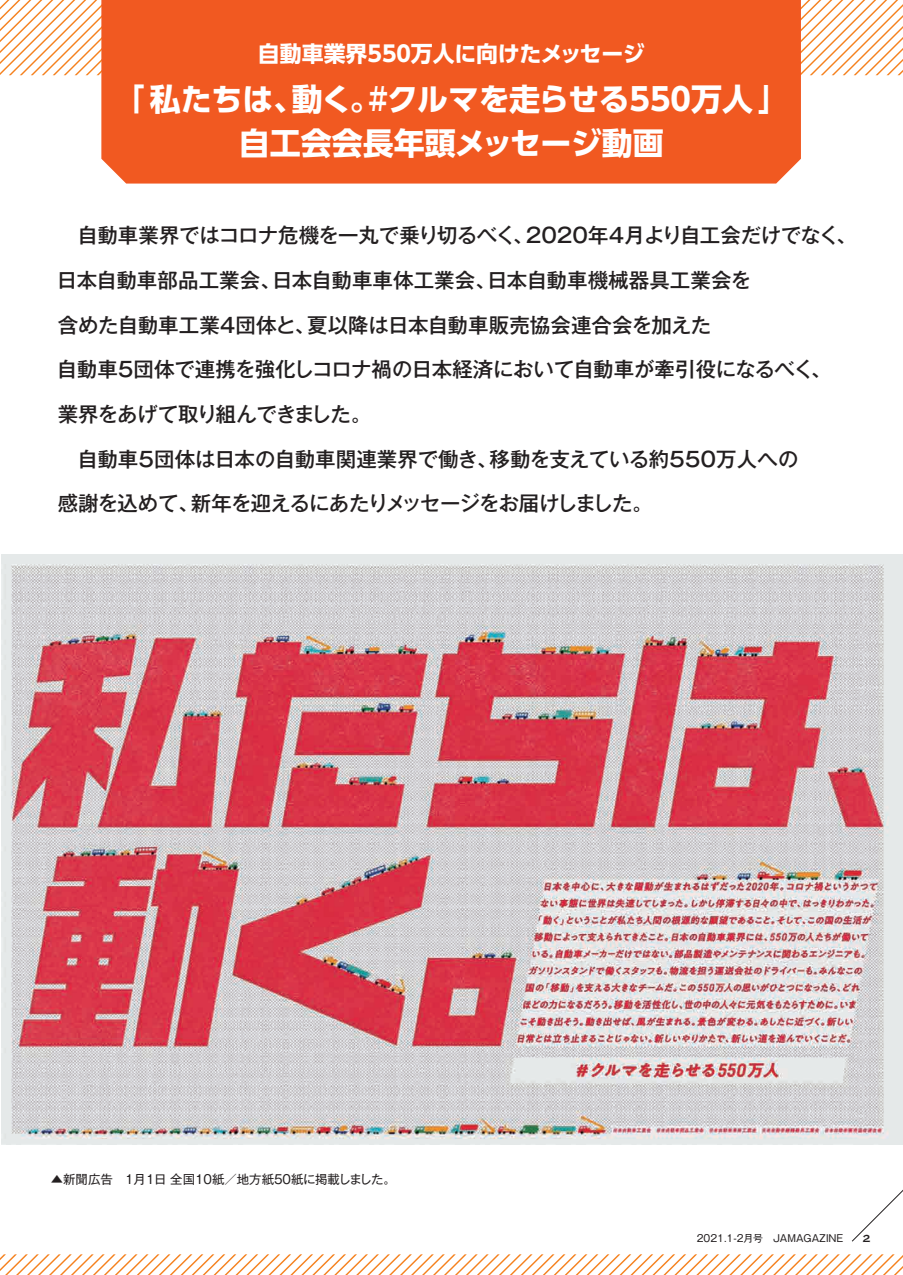
<style>
.page{position:relative;width:903px;height:1275px;background:#fff}
.page>*{position:absolute;margin:0;border:0;box-sizing:border-box;transform-origin:0 0}
.t1{font:700 30.97px/43.9px "UD Shin Go Pro";letter-spacing:-.005em;color:#fff;text-align:center}
.t2{font:700 21.88px "UD Shin Go Pro";letter-spacing:-.005em;color:#fff}
.t3{font:500 20.47px/44.6px "Gothic MB101 Pro";letter-spacing:-.02em;color:#231f20}
.t4{font:13.65px "Copperplate";color:#231f20}
.t5{font:12.42px "Gothic MB101 Pro";color:#231f20}
.t6{font:9.97px "Gothic MB101 Pro";color:#231f20}
</style>
<div class="page">
<svg style="left:0;top:0;width:903px;height:75px"></svg>
<img style="left:2px;top:554px;width:901px;height:590px">
<svg style="left:852px;top:1189px;width:51px;height:53px"></svg>
<svg style="left:0;top:1254px;width:903px;height:21px"></svg>
<div style="left:101px;top:0;width:700px;height:184px;background:#f15921"></div>
<p class="t2" style="left:258px;top:36px;width:388px">自動車業界550万人に向けたメッセージ</p>
<h1 class="t1" style="left:114px;top:76px;width:677px">「 私たちは、動く。#クルマを走らせる550万人 」自工会会長年頭メッセージ動画</h1>
<p class="t3" style="left:57px;top:211px;width:802px">　自動車業界ではコロナ危機を一丸で乗り切るべく、2020年4月より自工会だけでなく、日本自動車部品工業会、日本自動車車体工業会、日本自動車機械器具工業会を<br>含めた自動車工業４団体と、夏以降は日本自動車販売協会連合会を加えた<br>自動車５団体で連携を強化しコロナ禍の日本経済において自動車が牽引役になるべく、業界をあげて取り組んできました。<br>　自動車5団体は日本の自動車関連業界で働き、移動を支えている約５５０万人への<br>感謝を込めて、新年を迎えるにあたりメッセージをお届けしました。</p>
<p class="t5" style="left:51px;top:1169px;width:346px">▲新聞広告　1月１日 全国10紙／地方紙50紙に掲載しました。</p>
<p class="t6" style="left:697px;top:1229px;width:148px">2021.1-2月号　JAMAGAZINE</p>
<p class="t4" style="left:862px;top:1229px;width:10px">2</p>
</div>
